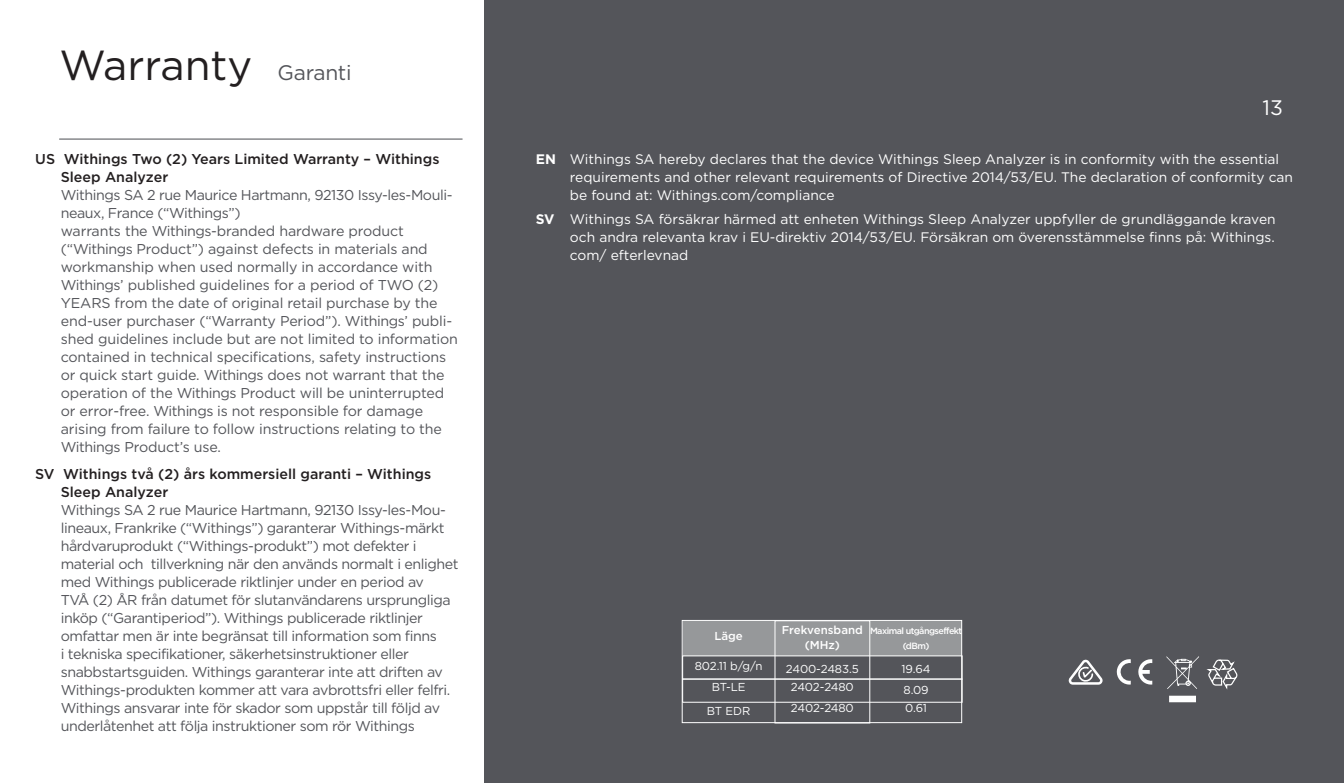
<style>
.page{position:relative;width:1344px;height:783px;background:#fff}
.page>*{position:absolute;margin:0;border:0;box-sizing:border-box;transform-origin:0 0}
.t1{font:42px "Gotham";color:#231f20}
.Page_Number{font:21px "Gotham";color:#fff}
.Garanties_espace_a{font:14.4px/18px "Gotham";letter-spacing:-.01em;color:#54555a}
.Garanties_espace_a-2{font:14.4px/18px "Gotham";letter-spacing:-.03em;color:#54555a}
.FCC_pavé{font:13.8px/18px "Gotham";color:#fff}
.t2{font:11.4px "Gotham";letter-spacing:-.01em;color:#fff}
.t3{font:500 11.4px/15px "Gotham";color:#fff;text-align:center}
.t4{font:500 9px/15px "Gotham";letter-spacing:-.06em;color:#fff;text-align:center}
.s1{font-size:21px;color:#54555a}
.s2{font-weight:500;color:#231f20}
.s3{font-weight:700}
</style>
<div class="page">
<hr style="left:59px;top:138px;width:403px;height:1px;background:#54555a">
<div style="left:485px;top:0;width:859px;height:782px;background:#54555a"></div>
<div style="left:683px;top:620px;width:279px;height:35px;background:#96989a"></div>
<div style="left:774px;top:620px;width:96px;height:103px;border:1px solid #fff"></div>
<div style="left:682px;top:655px;width:280px;height:24px;border:1px solid #fff"></div>
<div style="left:682px;top:678px;width:280px;height:24px;border:1px solid #fff"></div>
<div style="left:682px;top:619px;width:280px;height:103px;border:1px solid #fff"></div>
<svg style="left:1166px;top:656px;width:71px;height:46px"></svg>
<svg style="left:1116px;top:659px;width:36px;height:25px"></svg>
<svg style="left:1068px;top:659px;width:34px;height:25px"></svg>
<p class="t1" style="left:60px;top:39px;width:294px">Warranty <span class="s1">Garanti</span></p>
<p class="Garanties_espace_a" style="left:61px;top:149px;width:399px;text-indent:-26px"><span class="s2">US Withings Two (2) Years Limited Warranty – Withings Sleep Analyzer<br></span>Withings SA 2 rue Maurice Hartmann, 92130 Issy-les-Mouli&shy;neaux, France (“Withings”)<br>warrants the Withings-branded hardware product (“Withings Product”) against defects in materials and workmanship when used normally in accordance with Withings’ published guidelines for a period of TWO (2)<br>YEARS from the date of original retail purchase by the end-user purchaser (“Warranty Period”). Withings’ publi&shy;shed guidelines include but are not limited to information contained in technical specifications, safety instructions or quick start guide. Withings does not warrant that the operation of the Withings Product will be uninterrupted or error-free. Withings is not responsible for damage arising from failure to follow instructions relating to the Withings Product’s use.</p>
<p class="Garanties_espace_a-2" style="left:61px;top:464px;width:399px;text-indent:-26px"><span class="s2">SV Withings två (2) års kommersiell garanti – Withings Sleep Analyzer<br></span>Withings SA 2 rue Maurice Hartmann, 92130 Issy-les-Mou&shy;lineaux, Frankrike (“Withings”) garanterar Withings-märkt hårdvaruprodukt (“Withings-produkt”) mot defekter i material och tillverkning när den används normalt i enlighet med Withings publicerade riktlinjer under en period av<br>TVÅ (2) ÅR från datumet för slutanvändarens ursprungliga inköp (“Garantiperiod”). Withings publicerade riktlinjer omfattar men är inte begränsat till information som finns<br>i tekniska specifikationer, säkerhetsinstruktioner eller snabbstartsguiden. Withings garanterar inte att driften av Withings-produkten kommer att vara avbrottsfri eller felfri.<br>Withings ansvarar inte för skador som uppstår till följd av underlåtenhet att följa instruktioner som rör Withings</p>
<p class="Page_Number" style="left:1262px;top:94px;width:22px">13</p>
<p class="FCC_pavé" style="left:570px;top:150px;width:725px;text-indent:-34px"><span class="s3">EN</span> Withings SA hereby declares that the device Withings Sleep Analyzer is in conformity with the essential requirements and other relevant requirements of Directive 2014/53/EU. The declaration of conformity can be found at: Withings.com/compliance</p>
<p class="FCC_pavé" style="left:570px;top:210px;width:707px;text-align:justify;text-indent:-34px"><span class="s3">SV</span> Withings SA försäkrar härmed att enheten Withings Sleep Analyzer uppfyller de grundläggande kraven och andra relevanta krav i EU-direktiv 2014/53/EU. Försäkran om överensstämmelse finns på: Withings. com/ efterlevnad</p>
<p class="t3" style="left:714px;top:627px;width:30px">Läge</p>
<p class="t2" style="left:695px;top:658px;width:69px">802.11 b/g/n</p>
<p class="t2" style="left:712px;top:679px;width:35px">BT-LE</p>
<p class="t2" style="left:707px;top:703px;width:45px">BT EDR</p>
<p class="t3" style="left:782px;top:621px;width:83px">Frekvensband (MHz)</p>
<p class="t2" style="left:786px;top:661px;width:74px">2400-2483.5</p>
<p class="t2" style="left:791px;top:679px;width:64px">2402-2480</p>
<p class="t2" style="left:791px;top:700px;width:64px">2402-2480</p>
<p class="t4" style="left:870px;top:622px;width:94px">Maximal utgångseffekt (dBm)</p>
<p class="t2" style="left:901px;top:661px;width:30px">19.64</p>
<p class="t2" style="left:903px;top:682px;width:27px">8.09</p>
<p class="t2" style="left:905px;top:700px;width:23px">0.61</p>
</div>
